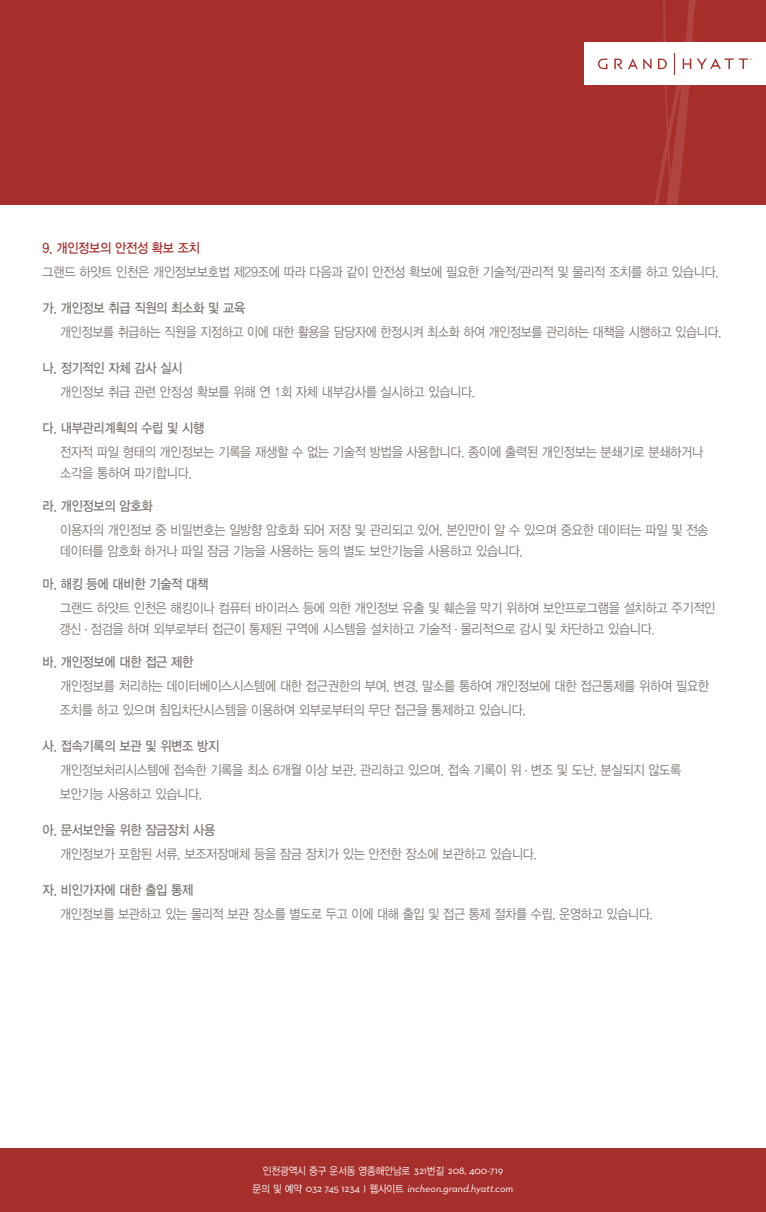
<style>
.page{position:relative;width:766px;height:1212px;background:#fff}
.page>*{position:absolute;margin:0;border:0;box-sizing:border-box;transform-origin:0 0}
.t1{font:13.5px/21px "YDIYGO320";letter-spacing:-.02em;color:#7d7773;scale:.9 1}
.t2{font:13.5px "YDIYGO330";letter-spacing:-.02em;color:#7d7773;scale:.9 1}
.t3{font:13.5px "YDIYGO320";letter-spacing:-.02em;color:#7d7773;scale:.88 1}
.t4{font:13.5px "YDIYGO320";letter-spacing:-.02em;color:#7d7773;scale:.89 1}
.t5{font:13.5px "YDIYGO330";letter-spacing:-.02em;color:#a62f2b;scale:.9 1}
.t6{font:italic 10.5px "Neutraface 2 Text";color:#fff}
.t7{font:10.5px "YDIYGO320";letter-spacing:-.01em;color:#fff;scale:.9 1}
.s1{font-family:"Neutraface 2 Text"}
.s2{font-family:"YDIYGO320";font-style:normal}
.s3{font-style:normal}
</style>
<div class="page">
<div style="left:0;top:1148px;width:765px;height:64px;background:#a62f2b"></div>
<div style="left:0;top:0;width:765px;height:204px;background:#a62f2b"></div>
<div style="left:584px;top:43px;width:181px;height:42px;background:#fff"></div>
<svg style="left:597px;top:0;width:154px;height:204px"></svg>
<p class="t5" style="left:43px;top:240px;width:176px">9. 개인정보의 안전성 확보 조치</p>
<p class="t1" style="left:43px;top:262px;width:752px">그랜드 하얏트 인천은 개인정보보호법 제29조에 따라 다음과 같이 안전성 확보에 필요한 기술적/관리적 및 물리적 조치를 하고 있습니다.</p>
<p class="t2" style="left:43px;top:300px;width:226px">가. 개인정보 취급 직원의 최소화 및 교육</p>
<p class="t3" style="left:60px;top:325px;width:752px">개인정보를 취급하는 직원을 지정하고 이에 대한 활용을 담당자에 한정시켜 최소화 하여 개인정보를 관리하는 대책을 시행하고 있습니다.</p>
<p class="t2" style="left:43px;top:360px;width:157px">나. 정기적인 자체 감사 실시</p>
<p class="t1" style="left:60px;top:382px;width:462px">개인정보 취급 관련 안정성 확보를 위해 연 1회 자체 내부감사를 실시하고 있습니다.</p>
<p class="t2" style="left:43px;top:420px;width:181px">다. 내부관리계획의 수립 및 시행</p>
<p class="t1" style="left:60px;top:442px;width:716px">전자적 파일 형태의 개인정보는 기록을 재생할 수 없는 기술적 방법을 사용합니다. 종이에 출력된 개인정보는 분쇄기로 분쇄하거나 소각을 통하여 파기합니다.</p>
<p class="t2" style="left:43px;top:498px;width:124px">라. 개인정보의 암호화</p>
<p class="t1" style="left:60px;top:520px;width:722px">이용자의 개인정보 중 비밀번호는 일방향 암호화 되어 저장 및 관리되고 있어, 본인만이 알 수 있으며 중요한 데이터는 파일 및 전송 데이터를 암호화 하거나 파일 잠금 기능을 사용하는 등의 별도 보안기능을 사용하고 있습니다.</p>
<p class="t2" style="left:43px;top:576px;width:186px">마. 해킹 등에 대비한 기술적 대책</p>
<p class="t1" style="left:59px;top:598px;width:730px">그랜드 하얏트 인천은 해킹이나 컴퓨터 바이러스 등에 의한 개인정보 유출 및 훼손을 막기 위하여 보안프로그램을 설치하고 주기적인 갱신 . 점검을 하며 외부로부터 접근이 통제된 구역에 시스템을 설치하고 기술적 . 물리적으로 감시 및 차단하고 있습니다.</p>
<p class="t2" style="left:43px;top:654px;width:169px">바. 개인정보에 대한 접근 제한</p>
<p class="t1" style="left:60px;top:674px;width:722px;line-height:24px">개인정보를 처리하는 데이터베이스시스템에 대한 접근권한의 부여, 변경, 말소를 통하여 개인정보에 대한 접근통제를 위하여 필요한 조치를 하고 있으며 침입차단시스템을 이용하여 외부로부터의 무단 접근을 통제하고 있습니다.</p>
<p class="t2" style="left:43px;top:738px;width:198px">사. 접속기록의 보관 및 위변조 방지</p>
<p class="t1" style="left:60px;top:758px;width:692px;line-height:24px">개인정보처리시스템에 접속한 기록을 최소 6개월 이상 보관, 관리하고 있으며, 접속 기록이 위 . 변조 및 도난, 분실되지 않도록 보안기능 사용하고 있습니다.</p>
<p class="t2" style="left:43px;top:822px;width:193px">아. 문서보안을 위한 잠금장치 사용</p>
<p class="t1" style="left:60px;top:844px;width:531px">개인정보가 포함된 서류, 보조저장매체 등을 잠금 장치가 있는 안전한 장소에 보관하고 있습니다.</p>
<p class="t2" style="left:43px;top:882px;width:169px">자. 비인가자에 대한 출입 통제</p>
<p class="t4" style="left:60px;top:907px;width:667px">개인정보를 보관하고 있는 물리적 보관 장소를 별도로 두고 이에 대해 출입 및 접근 통제 절차를 수립, 운영하고 있습니다.</p>
<p class="t7" style="left:263px;top:1165px;width:268px">인천광역시 중구 운서동 영종해안남로 <span class="s1">321</span>번길 <span class="s1">208, 400-719</span></p>
<p class="t6" style="left:252px;top:1182px;width:262px"><span class="s2">문의 및 예약</span> <span class="s3">032 745 1234</span> <span class="s2">l 웹사이트</span> incheon.grand.hyatt.com</p>
</div>
